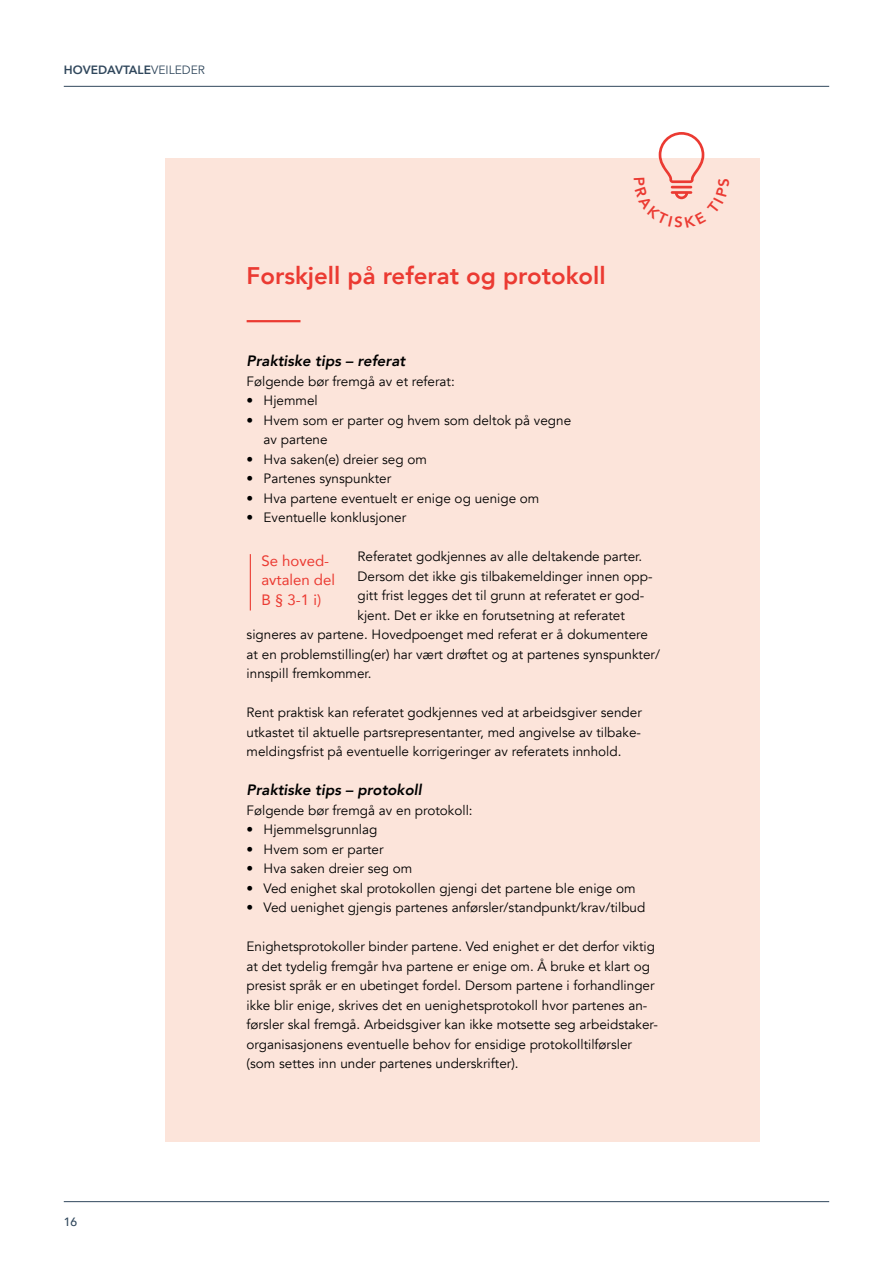
<style>
.page{position:relative;width:893px;height:1263px;background:#fff}
.page>*{position:absolute;margin:0;border:0;box-sizing:border-box;transform-origin:0 0}
.t1{font:800 24px "Avenir";color:#eb3a32}
.t2{font:italic 800 15px "Avenir";color:#000}
.t3{font:15px/19.5px "Avenir";color:#eb3a32}
.t4{font:13.5px/19.5px "Avenir";color:#000}
.t5{font:800 12px "Avenir";color:#30475c}
.t6{font:500 12px "Avenir";color:#30475c}
.s1{font-weight:400}
</style>
<div class="page">
<hr style="left:64px;top:86px;width:765px;height:1px;background:#30475c">
<hr style="left:64px;top:1201px;width:765px;height:1px;background:#30475c">
<div style="left:166px;top:158px;width:594px;height:984px;background:#fce4da"></div>
<hr style="left:247px;top:320px;width:53px;height:2px;background:#eb3a32">
<hr style="left:250px;top:554px;width:1px;height:56px;background:#eb3a32">
<svg style="left:658px;top:132px;width:47px;height:68px"></svg>
<p class="t5" style="left:64px;top:60px;width:143px">HOVEDAVTALE<span class="s1">VEILEDER</span></p>
<p class="t6" style="left:64px;top:1212px;width:15px">16</p>
<h1 class="t1" style="left:247px;top:257px;width:361px">Forskjell på referat og protokoll</h1>
<p class="t2" style="left:247px;top:352px;width:160px">Praktiske tips – referat</p>
<p class="t4" style="left:247px;top:371px;width:210px">Følgende bør fremgå av et referat:</p>
<p class="t4" style="left:247px;top:391px;width:73px">• Hjemmel</p>
<p class="t4" style="left:264px;top:410px;width:309px;text-indent:-17px">• Hvem som er parter og hvem som deltok på vegne av partene</p>
<p class="t4" style="left:247px;top:449px;width:182px">• Hva saken(e) dreier seg om</p>
<p class="t4" style="left:247px;top:469px;width:146px">• Partenes synspunkter</p>
<p class="t4" style="left:247px;top:488px;width:294px">• Hva partene eventuelt er enige og uenige om</p>
<p class="t4" style="left:247px;top:508px;width:161px">• Eventuelle konklusjoner</p>
<p class="t4" style="left:357px;top:547px;width:286px">Referatet godkjennes av alle deltakende parter.</p>
<p class="t4" style="left:357px;top:566px;width:296px">Dersom det ikke gis tilbakemeldinger innen opp-</p>
<p class="t4" style="left:357px;top:586px;width:288px">gitt frist legges det til grunn at referatet er god-</p>
<p class="t4" style="left:357px;top:605px;width:269px">kjent. Det er ikke en forutsetning at referatet</p>
<p class="t4" style="left:247px;top:625px;width:403px">signeres av partene. Hovedpoenget med referat er å dokumentere</p>
<p class="t4" style="left:247px;top:644px;width:415px">at en problemstilling(er) har vært drøftet og at partenes synspunkter/</p>
<p class="t4" style="left:247px;top:664px;width:126px">innspill fremkommer.</p>
<p class="t4" style="left:247px;top:703px;width:397px;text-align:justify">Rent praktisk kan referatet godkjennes ved at arbeidsgiver sender utkastet til aktuelle partsrepresentanter, med angivelse av tilbake&shy;meldingsfrist på eventuelle korrigeringer av referatets innhold.</p>
<p class="t2" style="left:247px;top:781px;width:177px">Praktiske tips – protokoll</p>
<p class="t4" style="left:247px;top:800px;width:228px">Følgende bør fremgå av en protokoll:</p>
<p class="t4" style="left:247px;top:820px;width:132px">• Hjemmelsgrunnlag</p>
<p class="t4" style="left:247px;top:839px;width:138px">• Hvem som er parter</p>
<p class="t4" style="left:247px;top:859px;width:167px">• Hva saken dreier seg om</p>
<p class="t4" style="left:247px;top:878px;width:391px">• Ved enighet skal protokollen gjengi det partene ble enige om</p>
<p class="t4" style="left:247px;top:898px;width:400px">• Ved uenighet gjengis partenes anførsler/standpunkt/krav/tilbud</p>
<p class="t4" style="left:247px;top:937px;width:413px">Enighetsprotokoller binder partene. Ved enighet er det derfor viktig at det tydelig fremgår hva partene er enige om. Å bruke et klart og presist språk er en ubetinget fordel. Dersom partene i forhandlinger ikke blir enige, skrives det en uenighetsprotokoll hvor partenes an&shy;førsler skal fremgå. Arbeidsgiver kan ikke motsette seg arbeidstaker&shy;organisasjonens eventuelle behov for ensidige protokolltilførsler (som settes inn under partenes underskrifter).</p>
<p class="t3" style="left:261px;top:550px;width:75px">Se hoved&shy;avtalen del<br>B § 3-1 i)</p>
</div>
